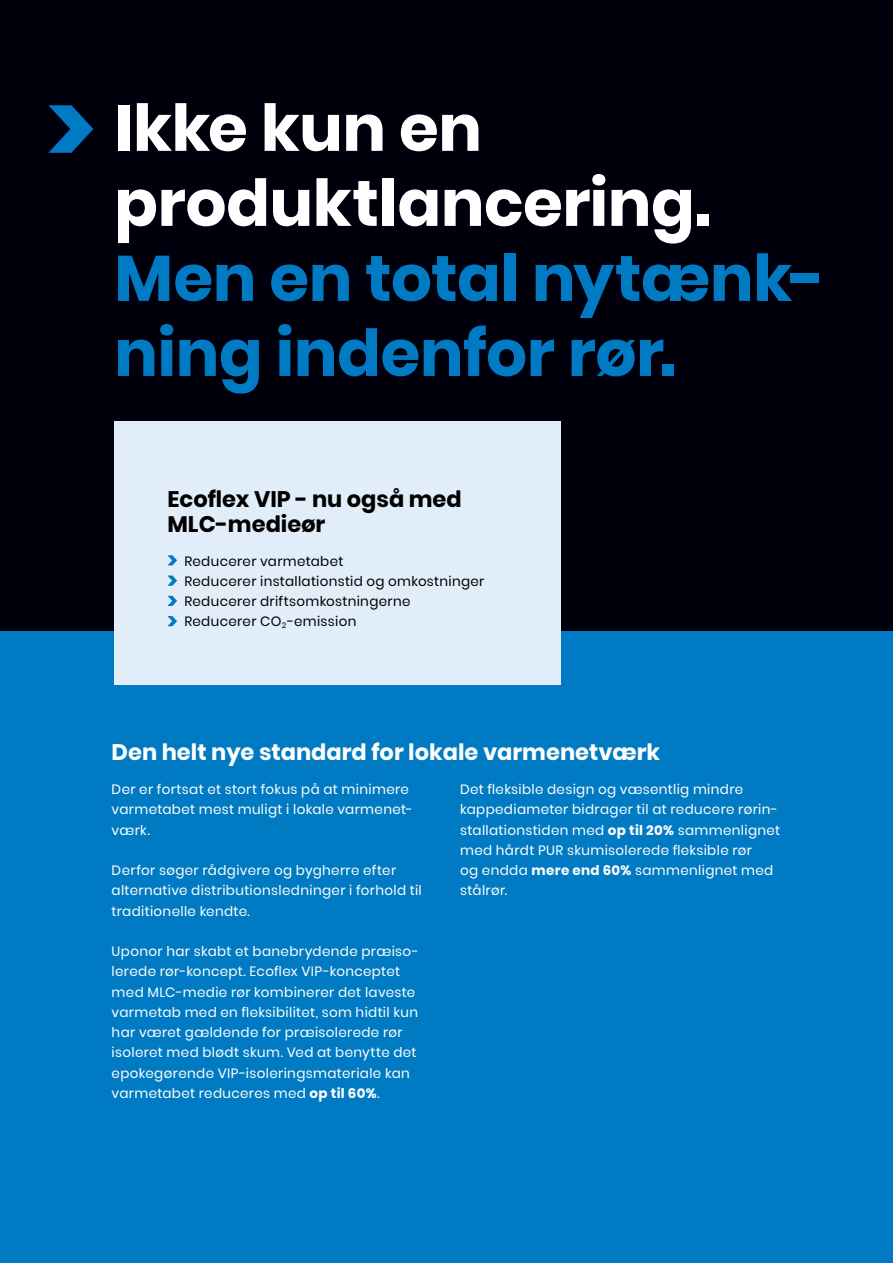
<style>
.page{position:relative;width:893px;height:1263px;background:#00000d}
.page>*{position:absolute;margin:0;border:0;box-sizing:border-box;transform-origin:0 0}
.t1{font:700 64.5px/75px "Poppins";letter-spacing:-.005em;color:#007ac2}
.t2{font:700 64.5px/75px "Poppins";letter-spacing:-.005em;color:#fff}
.t3{font:700 22.5px "Poppins";color:#fff}
.t4{font:700 22.5px/24.8px "Poppins";color:#000}
.t5{font:13.5px/20.2px "Poppins";letter-spacing:.025em;color:#fff}
.t6{font:13.5px/20.2px "Poppins";letter-spacing:.025em;color:#000}
.s1{font-weight:700}
</style>
<div class="page">
<svg style="left:48px;top:105px;width:45px;height:48px"></svg>
<div style="left:0;top:631px;width:893px;height:632px;background:#007ac2"></div>
<div style="left:114px;top:421px;width:447px;height:263px;background:#e1eef9"></div>
<svg style="left:167px;top:555px;width:10px;height:10px"></svg>
<svg style="left:167px;top:575px;width:10px;height:11px"></svg>
<svg style="left:167px;top:596px;width:10px;height:10px"></svg>
<svg style="left:167px;top:616px;width:10px;height:10px"></svg>
<h1 class="t2" style="left:114px;top:91px;width:598px">Ikke kun en produktlancering.</h1>
<h1 class="t1" style="left:114px;top:241px;width:713px">Men en total nytænk&shy;ning indenfor rør.</h1>
<h2 class="t4" style="left:167px;top:487px;width:296px">Ecoflex VIP - nu også med<br>MLC-medieør</h2>
<p class="t6" style="left:184px;top:551px;width:302px">Reducerer varmetabet<br>Reducerer installationstid og omkostninger<br>Reducerer driftsomkostningerne<br>Reducerer CO<sub>2</sub> -emission</p>
<h2 class="t3" style="left:112px;top:739px;width:550px">Den helt nye standard for lokale varmenetværk</h2>
<p class="t5" style="left:112px;top:779px;width:303px">Der er fortsat et stort fokus på at minimere varmetabet mest muligt i lokale varmenet&shy;værk.</p>
<p class="t5" style="left:112px;top:860px;width:312px">Derfor søger rådgivere og bygherre efter alternative distributionsledninger i forhold til traditionelle kendte.</p>
<p class="t5" style="left:112px;top:941px;width:309px">Uponor har skabt et banebrydende præiso&shy;lerede rør-koncept. Ecoflex VIP-konceptet med MLC-medie rør kombinerer det laveste varmetab med en fleksibilitet, som hidtil kun har været gældende for præisolerede rør isoleret med blødt skum. Ved at benytte det epokegørende VIP-isoleringsmateriale kan varmetabet reduceres med <span class="s1">op til 60%</span>.</p>
<p class="t5" style="left:460px;top:779px;width:322px">Det fleksible design og væsentlig mindre kappediameter bidrager til at reducere rørin&shy;stallationstiden med <span class="s1">op til 20%</span> sammenlignet med hårdt PUR skumisolerede fleksible rør<br>og endda <span class="s1">mere end 60%</span> sammenlignet med stålrør.</p>
</div>
